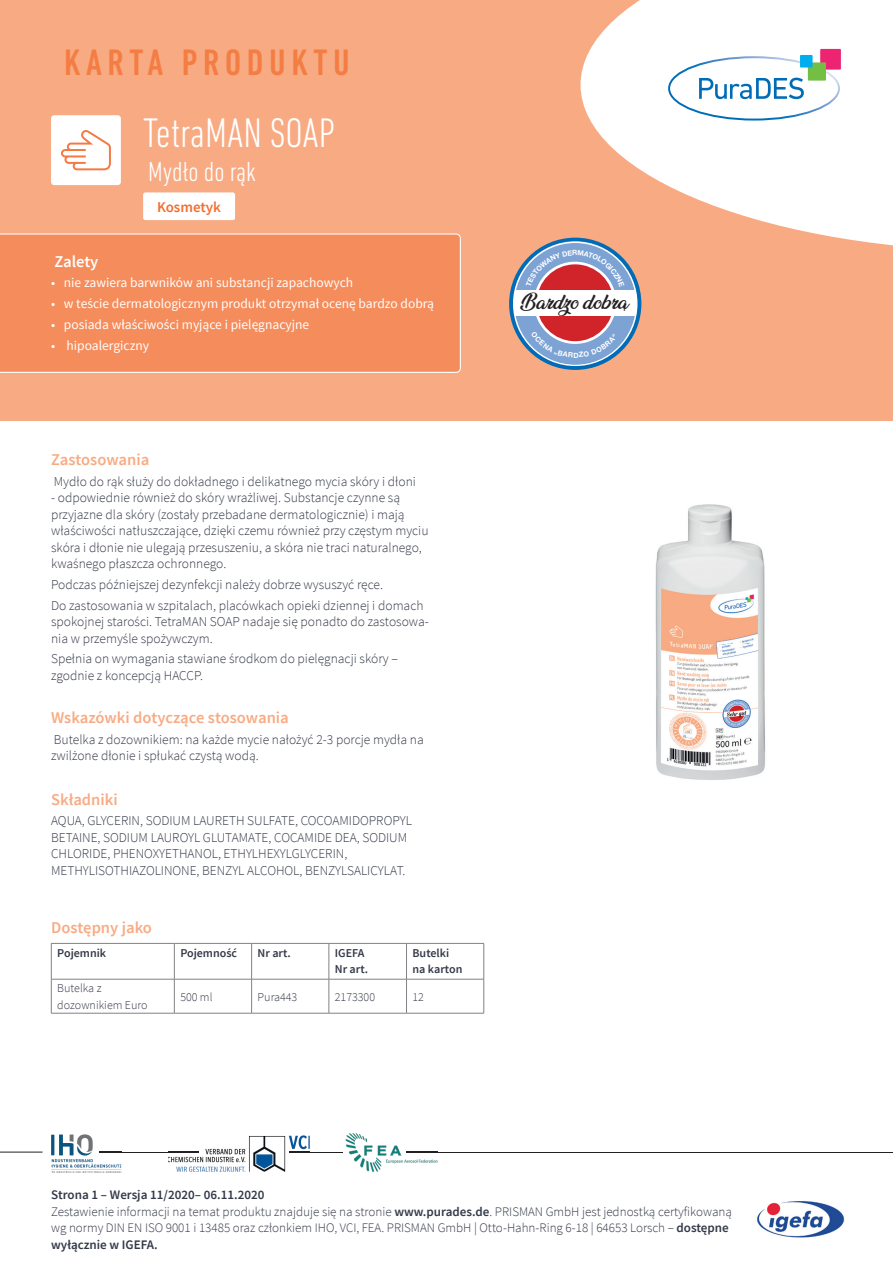
<style>
.page{position:relative;width:893px;height:1263px;background:#fff}
.page>*{position:absolute;margin:0;border:0;box-sizing:border-box;transform-origin:0 0}
.t1{font:300 condensed 42px "DIN Next LT Pro";color:#fff}
.t2{font:500 condensed 37.5px "DIN Next LT Pro";letter-spacing:.15em;color:#f47d44}
.t3{font:300 condensed 28.05px "DIN Next LT Pro";color:#fff}
.t4{font:900 17.85px "Ananda";color:#231f20}
.t5{font:600 16.5px "Source Sans Pro";color:#f8ab83}
.t6{font:600 16.5px "Source Sans Pro";color:#fff}
.t7{font:600 15px "Source Sans Pro";color:#f26e32}
.t8{font:300 13.5px/16.5px "Source Sans Pro";color:#343948}
.t9{font:13.5px "Source Sans Pro";color:#fff}
.t10{font:300 13.05px/16.5px "Source Sans Pro";color:#343948}
.t11{font:600 12px/16.5px "Source Sans Pro";color:#343948}
.t12{font:300 12px/16.5px "Source Sans Pro";color:#343948}
.s1{font-weight:600}
</style>
<div class="page">
<div style="left:0;top:0;width:893px;height:420px;background:#f8ab83"></div>
<svg style="left:581px;top:0;width:312px;height:250px;fill:#fff"></svg>
<div style="left:51px;top:115px;width:70px;height:70px;background:#fff;border-radius:3px"></div>
<svg style="left:61px;top:130px;width:50px;height:40px"></svg>
<div style="left:0;top:233px;width:461px;height:140px;background:#f58c5b"></div>
<div style="left:820px;top:49px;width:21px;height:21px;background:#ed2471"></div>
<div style="left:668px;top:56px;width:172px;height:65px;border:2px solid #fff;border-radius:50%"></div>
<div style="left:808px;top:62px;width:18px;height:19px;background:#73bf44"></div>
<div style="left:800px;top:55px;width:12px;height:13px;background:#00aeef"></div>
<svg style="left:699px;top:78px;width:105px;height:21px;background:#a5cbe5"></svg>
<img style="left:655px;top:504px;width:111px;height:276px">
<hr style="left:51px;top:943px;width:123px;height:1px;background:#808285">
<hr style="left:51px;top:943px;width:1px;height:36px;background:#808285">
<hr style="left:174px;top:943px;width:78px;height:1px;background:#808285">
<hr style="left:174px;top:943px;width:1px;height:36px;background:#808285">
<hr style="left:252px;top:943px;width:77px;height:1px;background:#808285">
<hr style="left:251px;top:943px;width:1px;height:36px;background:#808285">
<hr style="left:329px;top:943px;width:77px;height:1px;background:#808285">
<hr style="left:329px;top:943px;width:1px;height:36px;background:#808285">
<hr style="left:406px;top:943px;width:78px;height:1px;background:#808285">
<hr style="left:406px;top:943px;width:1px;height:36px;background:#808285">
<hr style="left:51px;top:979px;width:123px;height:1px;background:#808285">
<hr style="left:51px;top:979px;width:1px;height:34px;background:#808285">
<hr style="left:174px;top:979px;width:78px;height:1px;background:#808285">
<hr style="left:174px;top:979px;width:1px;height:34px;background:#808285">
<hr style="left:252px;top:979px;width:77px;height:1px;background:#808285">
<hr style="left:251px;top:979px;width:1px;height:34px;background:#808285">
<hr style="left:329px;top:979px;width:77px;height:1px;background:#808285">
<hr style="left:406px;top:979px;width:78px;height:1px;background:#808285">
<hr style="left:51px;top:1013px;width:123px;height:1px;background:#808285">
<hr style="left:174px;top:1013px;width:78px;height:1px;background:#808285">
<hr style="left:252px;top:1013px;width:77px;height:1px;background:#808285">
<hr style="left:329px;top:1013px;width:77px;height:1px;background:#808285">
<hr style="left:406px;top:1013px;width:78px;height:1px;background:#808285">
<hr style="left:483px;top:943px;width:1px;height:36px;background:#808285">
<hr style="left:329px;top:979px;width:1px;height:34px;background:#808285">
<hr style="left:406px;top:979px;width:1px;height:34px;background:#808285">
<hr style="left:483px;top:979px;width:1px;height:34px;background:#808285">
<svg style="left:509px;top:238px;width:132px;height:132px"></svg>
<svg style="left:513px;top:241px;width:124px;height:123px;background:#90aed8"></svg>
<div style="left:537px;top:264px;width:76px;height:77px;background:#d1232a;border-radius:50%"></div>
<div style="left:514px;top:290px;width:123px;height:26px;background:#fff"></div>
<img style="left:757px;top:1201px;width:88px;height:37px">
<hr style="left:0;top:1152px;width:43px;height:1px;background:#231f20">
<hr style="left:406px;top:1152px;width:487px;height:1px;background:#231f20">
<hr style="left:100px;top:1152px;width:99px;height:1px;background:#231f20">
<hr style="left:289px;top:1152px;width:54px;height:1px;background:#231f20">
<img style="left:346px;top:1133px;width:92px;height:39px">
<img style="left:406px;top:1152px;width:32px;height:1px">
<img style="left:51px;top:1134px;width:70px;height:39px">
<svg style="left:100px;top:1152px;width:21px;height:1px"></svg>
<img style="left:168px;top:1135px;width:142px;height:37px">
<img style="left:168px;top:1152px;width:31px;height:1px">
<svg style="left:289px;top:1152px;width:21px;height:1px"></svg>
<div style="left:143px;top:192px;width:92px;height:28px;background:#fff;border-radius:2px"></div>
<svg style="left:526px;top:250px;width:99px;height:37px"></svg>
<svg style="left:531px;top:331px;width:84px;height:27px"></svg>
<h2 class="t2" style="left:64px;top:41px;width:287px">KARTA PRODUKTU</h2>
<h1 class="t1" style="left:143px;top:109px;width:193px">TetraMAN SOAP</h1>
<h3 class="t3" style="left:148px;top:156px;width:109px">Mydło do rąk</h3>
<p class="t7" style="left:157px;top:197px;width:66px">Kosmetyk</p>
<p class="t6" style="left:55px;top:251px;width:45px">Zalety</p>
<p class="t9" style="left:51px;top:274px;width:304px">• nie zawiera barwników ani substancji zapachowych</p>
<p class="t9" style="left:51px;top:295px;width:384px">• w teście dermatologicznym produkt otrzymał ocenę bardzo dobrą</p>
<p class="t9" style="left:51px;top:316px;width:260px">• posiada właściwości myjące i pielęgnacyjne</p>
<p class="t9" style="left:51px;top:337px;width:100px">• hipoalergiczny</p>
<p class="t5" style="left:51px;top:449px;width:100px">Zastosowania</p>
<p class="t8" style="left:54px;top:473px;width:364px">Mydło do rąk służy do dokładnego i delikatnego mycia skóry i dłoni</p>
<p class="t8" style="left:51px;top:489px;width:379px">- odpowiednie również do skóry wrażliwej. Substancje czynne są przyjazne dla skóry (zostały przebadane dermatologicznie) i mają właściwości natłuszczające, dzięki czemu również przy częstym myciu skóra i dłonie nie ulegają przesuszeniu, a skóra nie traci naturalnego, kwaśnego płaszcza ochronnego.</p>
<p class="t8" style="left:51px;top:574px;width:374px;line-height:20.7px">Podczas późniejszej dezynfekcji należy dobrze wysuszyć ręce.<br>Do zastosowania w szpitalach, placówkach opieki dziennej i domach</p>
<p class="t8" style="left:51px;top:613px;width:379px">spokojnej starości. TetraMAN SOAP nadaje się ponadto do zastosowa&shy;nia w przemyśle spożywczym.</p>
<p class="t8" style="left:51px;top:651px;width:348px">Spełnia on wymagania stawiane środkom do pielęgnacji skóry – zgodnie z koncepcją HACCP.</p>
<p class="t5" style="left:51px;top:707px;width:239px">Wskazówki dotyczące stosowania</p>
<p class="t8" style="left:51px;top:731px;width:374px">Butelka z dozownikiem: na każde mycie nałożyć 2-3 porcje mydła na zwilżone dłonie i spłukać czystą wodą.</p>
<p class="t5" style="left:51px;top:789px;width:68px">Składniki</p>
<p class="t8" style="left:51px;top:813px;width:362px">AQUA, GLYCERIN, SODIUM LAURETH SULFATE, COCOAMIDOPROPYL BETAINE, SODIUM LAUROYL GLUTAMATE, COCAMIDE DEA, SODIUM CHLORIDE, PHENOXYETHANOL, ETHYLHEXYLGLYCERIN, METHYLISOTHIAZOLINONE, BENZYL ALCOHOL, BENZYLSALICYLAT.</p>
<p class="t5" style="left:51px;top:917px;width:102px">Dostępny jako</p>
<p class="t11" style="left:57px;top:945px;width:50px">Pojemnik</p>
<p class="t11" style="left:180px;top:945px;width:58px">Pojemność</p>
<p class="t11" style="left:258px;top:945px;width:35px">Nr art.</p>
<p class="t11" style="left:335px;top:945px;width:35px">IGEFA<br>Nr art.</p>
<p class="t11" style="left:412px;top:945px;width:51px">Butelki na karton</p>
<p class="t12" style="left:57px;top:980px;width:92px">Butelka z dozownikiem Euro</p>
<p class="t12" style="left:180px;top:988px;width:34px">500 ml</p>
<p class="t12" style="left:258px;top:988px;width:41px">Pura443</p>
<p class="t12" style="left:335px;top:988px;width:42px">2173300</p>
<p class="t12" style="left:412px;top:988px;width:13px">12</p>
<h3 class="t4" style="left:522px;top:292px;width:108px">Bardzo dobrą</h3>
<p class="t10" style="left:51px;top:1187px;width:682px"><span class="s1">Strona 1 – Wersja 11/2020– 06.11.2020<br></span>Zestawienie informacji na temat produktu znajduje się na stronie <span class="s1">www.purades.de</span>. PRISMAN GmbH jest jednostką certyfikowaną wg normy DIN EN ISO 9001 i 13485 oraz członkiem IHO, VCI, FEA. PRISMAN GmbH | Otto-Hahn-Ring 6-18 | 64653 Lorsch – <span class="s1">dostępne wyłącznie w IGEFA.</span></p>
</div>
